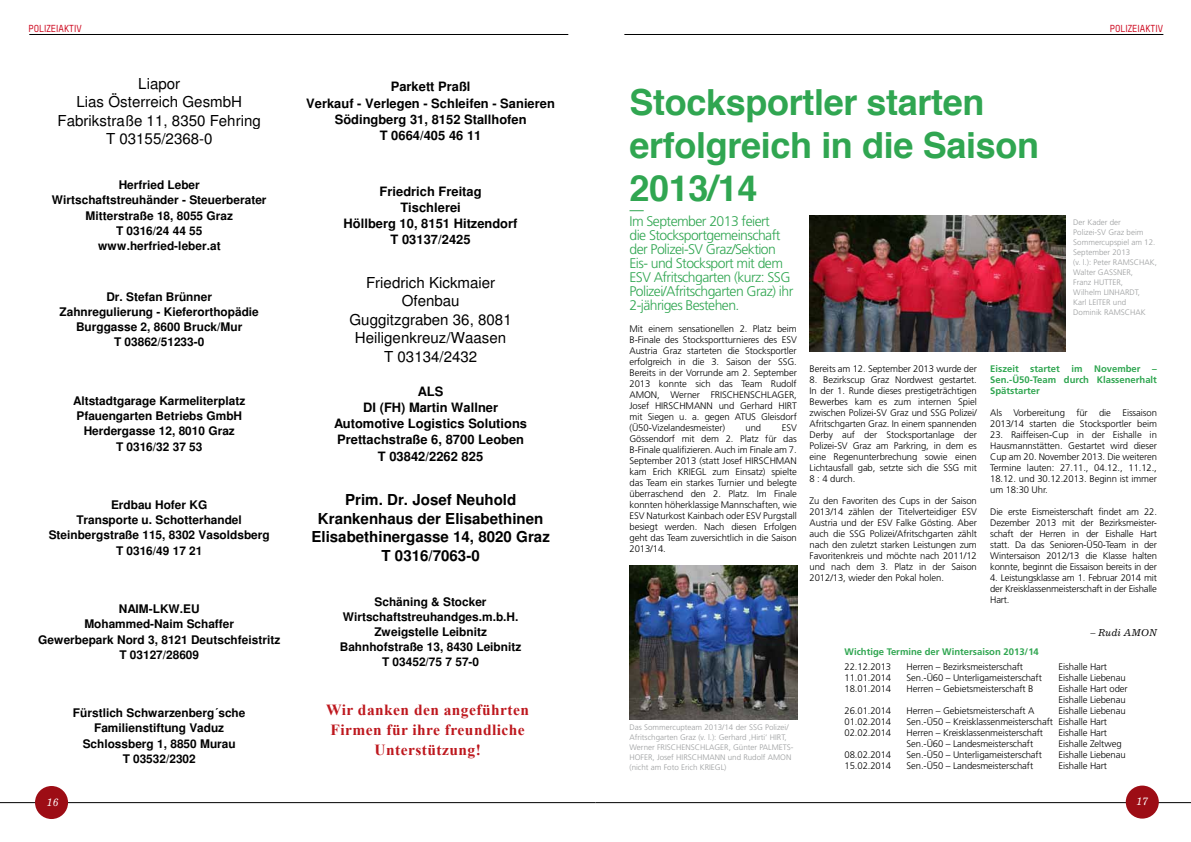
<style>
.page{position:relative;width:1191px;height:842px;background:#fff}
.page>*{position:absolute;margin:0;border:0;box-sizing:border-box;transform-origin:0 0}
.t1{font:700 36px/43.2px "Helvetica";letter-spacing:-.01em;color:#30a651}
.t2{font:700 15.4px/19.9px "Times New Roman";letter-spacing:.03em;color:#be181e;text-align:center}
.t3{font:15.1px/18.4px "Helvetica";color:#000;text-align:center}
.t4{font:700 15.1px/18.8px "Helvetica";color:#000;text-align:center}
.t5{font:300 14px/14px "Frutiger LT Std";letter-spacing:-.04em;color:#30a651}
.t6{font:700 12.9px/16.3px "Helvetica";color:#000;text-align:center}
.t7{font:700 11.9px/15.2px "Helvetica";color:#000;text-align:center}
.t8{font:italic 11px "Excelsior LT Std";color:#fff}
.t9{font:500 10px "TSTARPRO";color:#cd071e}
.t10{font:italic 10px "Excelsior LT Std";color:#000}
.t11{font:300 9.5px/11px "Frutiger LT Std";letter-spacing:-.01em;color:#000;text-align:justify}
.t12{font:700 9.5px/11px "Frutiger LT Std";color:#30a651;text-align:justify}
.t13{font:300 8px/10px "Frutiger LT Std";color:#9c9e9f}
</style>
<div class="page">
<hr style="left:595px;top:802px;width:596px;height:1px;background:#000">
<hr style="left:0;top:802px;width:595px;height:1px;background:#000">
<hr style="left:29px;top:34px;width:539px;height:1px;background:#000">
<hr style="left:624px;top:34px;width:539px;height:1px;background:#000">
<div style="left:35px;top:786px;width:33px;height:33px;background:#9d0d15;border-radius:50%"></div>
<div style="left:1125px;top:785px;width:33px;height:34px;background:#9d0d15;border-radius:50%"></div>
<svg style="left:629px;top:210px;width:14px;height:1px"></svg>
<img style="left:629px;top:565px;width:168px;height:155px">
<img style="left:809px;top:215px;width:256px;height:136px">
<p class="t9" style="left:29px;top:22px;width:55px">POLIZEIAKTIV</p>
<p class="t9" style="left:1109px;top:22px;width:55px">POLIZEIAKTIV</p>
<h3 class="t3" style="left:58px;top:74px;width:205px">Liapor<br>Lias Österreich GesmbH<br>Fabrikstraße 11, 8350 Fehring<br>T 03155/2368-0</h3>
<h3 class="t6" style="left:306px;top:80px;width:250px">Parkett Praßl<br>Verkauf - Verlegen - Schleifen - Sanieren<br>Södingberg 31, 8152 Stallhofen<br>T 0664/405 46 11</h3>
<p class="t7" style="left:52px;top:178px;width:216px">Herfried Leber<br>Wirtschaftstreuhänder - Steuerberater<br>Mitterstraße 18, 8055 Graz<br>T 0316/24 44 55<br>www.herfried-leber.at</p>
<h3 class="t6" style="left:343px;top:184px;width:175px">Friedrich Freitag<br>Tischlerei<br>Höllberg 10, 8151 Hitzendorf<br>T 03137/2425</h3>
<p class="t7" style="left:60px;top:290px;width:201px">Dr. Stefan Brünner<br>Zahnregulierung - Kieferorthopädie<br>Burggasse 2, 8600 Bruck/Mur<br>T 03862/51233-0</p>
<h3 class="t3" style="left:349px;top:273px;width:164px">Friedrich Kickmaier<br>Ofenbau<br>Guggitzgraben 36, 8081<br>Heiligenkreuz/Waasen<br>T 03134/2432</h3>
<p class="t7" style="left:73px;top:394px;width:174px">Altstadtgarage Karmeliterplatz<br>Pfauengarten Betriebs GmbH<br>Herdergasse 12, 8010 Graz<br>T 0316/32 37 53</p>
<h3 class="t6" style="left:334px;top:384px;width:194px">ALS<br>DI (FH) Martin Wallner<br>Automotive Logistics Solutions<br>Prettachstraße 6, 8700 Leoben<br>T 03842/2262 825</h3>
<p class="t7" style="left:49px;top:498px;width:222px">Erdbau Hofer KG<br>Transporte u. Schotterhandel<br>Steinbergstraße 115, 8302 Vasoldsberg<br>T 0316/49 17 21</p>
<h3 class="t4" style="left:311px;top:491px;width:240px">Prim. Dr. Josef Neuhold<br>Krankenhaus der Elisabethinen<br>Elisabethinergasse 14, 8020 Graz<br>T 0316/7063-0</h3>
<p class="t7" style="left:38px;top:602px;width:243px">NAIM-LKW.EU<br>Mohammed-Naim Schaffer<br>Gewerbepark Nord 3, 8121 Deutschfeistritz<br>T 03127/28609</p>
<p class="t7" style="left:340px;top:595px;width:183px">Schäning &amp; Stocker<br>Wirtschaftstreuhandges.m.b.H.<br>Zweigstelle Leibnitz<br>Bahnhofstraße 13, 8430 Leibnitz<br>T 03452/75 7 57-0</p>
<p class="t7" style="left:73px;top:706px;width:174px">Fürstlich Schwarzenberg´sche<br>Familienstiftung Vaduz<br>Schlossberg 1, 8850 Murau<br>T 03532/2302</p>
<h2 class="t2" style="left:326px;top:699px;width:204px">Wir danken den angeführten<br>Firmen für ihre freundliche<br>Unterstützung!</h2>
<h1 class="t1" style="left:629px;top:81px;width:411px">Stocksportler starten erfolgreich in die Saison<br>2013/14</h1>
<h3 class="t5" style="left:629px;top:214px;width:165px">Im September 2013 feiert<br>die Stocksportgemeinschaft der Polizei-SV Graz/Sektion<br>Eis- und Stocksport mit dem<br>ESV Afritschgarten (kurz: SSG<br>Polizei/Afritschgarten Graz) ihr<br>2-jähriges Bestehen.</h3>
<p class="t11" style="left:629px;top:323px;width:169px">Mit einem sensationellen 2. Platz beim B-Finale des Stocksportturnieres des ESV Austria Graz starteten die Stocksportler erfolgreich in die 3. Saison der SSG.<br>Bereits in der Vorrunde am 2. September 2013 konnte sich das Team Rudolf AMON, Werner FRISCHENSCHLAGER, Josef HIRSCHMANN und Gerhard HIRT mit Siegen u. a. gegen ATUS Gleisdorf (Ü50-Vizelandesmeister)</p>
<p class="t13" style="left:1073px;top:218px;width:85px">Der Kader der<br>Polizei-SV Graz beim<br>Sommercupspiel am 12.<br>September 2013<br>(v. l.): Peter RAMSCHAK,<br>Walter GASSNER,<br>Franz HUTTER,<br>Wilhelm LINHARDT,<br>Karl LEITER und<br>Dominik RAMSCHAK</p>
<p class="t12" style="left:990px;top:363px;width:168px">Eiszeit startet im November – Sen.-Ü50-Team durch Klassenerhalt Spätstarter</p>
<p class="t11" style="left:990px;top:407px;width:168px">Als Vorbereitung für die Eissaison<br>2013/14 starten die Stocksportler beim</p>
<p class="t11" style="left:990px;top:429px;width:168px">23. Raiffeisen-Cup in der Eishalle in Hausmannstätten. Gestartet wird dieser Cup am 20. November 2013. Die weiteren Termine lauten: 27.11., 04.12., 11.12., 18.12. und 30.12.2013. Beginn ist immer um 18:30 Uhr.</p>
<p class="t11" style="left:990px;top:506px;width:168px">Die erste Eismeisterschaft findet am 22.<br>Dezember 2013 mit der Bezirksmeister&shy;schaft der Herren in der Eishalle Hart statt. Da das Senioren-Ü50-Team in der Wintersaison 2012/13 die Klasse halten konnte, beginnt die Eissaison bereits in der</p>
<p class="t11" style="left:990px;top:572px;width:168px">4. Leistungsklasse am 1. Februar 2014 mit der Kreisklassenmeisterschaft in der Eishalle Hart.</p>
<p class="t10" style="left:1090px;top:627px;width:68px">– Rudi AMON</p>
<p class="t12" style="left:844px;top:646px;width:196px">Wichtige Termine der Wintersaison 2013/14</p>
<p class="t11" style="left:844px;top:662px;width:48px">22.12.2013</p>
<p class="t11" style="left:906px;top:662px;width:118px">Herren – Bezirksmeisterschaft</p>
<p class="t11" style="left:1058px;top:662px;width:50px">Eishalle Hart</p>
<p class="t11" style="left:844px;top:673px;width:48px">11.01.2014</p>
<p class="t11" style="left:906px;top:673px;width:137px">Sen.-Ü60 – Unterligameisterschaft</p>
<p class="t11" style="left:1058px;top:673px;width:69px">Eishalle Liebenau</p>
<p class="t11" style="left:844px;top:684px;width:48px">18.01.2014</p>
<p class="t11" style="left:906px;top:684px;width:128px">Herren – Gebietsmeisterschaft B</p>
<p class="t11" style="left:1058px;top:684px;width:71px">Eishalle Hart oder<br>Eishalle Liebenau</p>
<p class="t11" style="left:844px;top:706px;width:48px">26.01.2014</p>
<p class="t11" style="left:906px;top:706px;width:129px">Herren – Gebietsmeisterschaft A</p>
<p class="t11" style="left:1058px;top:706px;width:69px">Eishalle Liebenau</p>
<p class="t11" style="left:844px;top:717px;width:48px">01.02.2014</p>
<p class="t11" style="left:906px;top:717px;width:202px">Sen.-Ü50 – Kreisklassenmeisterschaft Eishalle Hart</p>
<p class="t11" style="left:844px;top:728px;width:48px">02.02.2014</p>
<p class="t11" style="left:906px;top:728px;width:138px">Herren – Kreisklassenmeisterschaft</p>
<p class="t11" style="left:1058px;top:728px;width:50px">Eishalle Hart</p>
<p class="t11" style="left:906px;top:739px;width:128px">Sen.-Ü60 – Landesmeisterschaft</p>
<p class="t11" style="left:1058px;top:739px;width:64px">Eishalle Zeltweg</p>
<p class="t11" style="left:844px;top:750px;width:48px">08.02.2014</p>
<p class="t11" style="left:906px;top:750px;width:137px">Sen.-Ü50 – Unterligameisterschaft</p>
<p class="t11" style="left:1058px;top:750px;width:69px">Eishalle Liebenau</p>
<p class="t11" style="left:844px;top:761px;width:48px">15.02.2014</p>
<p class="t11" style="left:906px;top:761px;width:128px">Sen.-Ü50 – Landesmeisterschaft</p>
<p class="t11" style="left:1058px;top:761px;width:50px">Eishalle Hart</p>
<p class="t11" style="left:809px;top:363px;width:169px">Bereits am 12. September 2013 wurde der</p>
<p class="t11" style="left:809px;top:374px;width:169px">8. Bezirkscup Graz Nordwest gestartet.<br>In der 1. Runde dieses prestigeträchtigen Bewerbes kam es zum internen Spiel zwischen Polizei-SV Graz und SSG Polizei/ Afritschgarten Graz. In einem spannenden Derby auf der Stocksportanlage der Polizei-SV Graz am Parkring, in dem es eine Regenunterbrechung sowie einen Lichtausfall gab, setzte sich die SSG mit 8 : 4 durch.</p>
<p class="t11" style="left:809px;top:495px;width:169px">Zu den Favoriten des Cups in der Saison 2013/14 zählen der Titelverteidiger ESV Austria und der ESV Falke Gösting. Aber auch die SSG Polizei/Afritschgarten zählt nach den zuletzt starken Leistungen zum Favoritenkreis und möchte nach 2011/12 und nach dem 3. Platz in der Saison 2012/13, wieder den Pokal holen.</p>
<p class="t11" style="left:745px;top:422px;width:17px">und</p>
<p class="t11" style="left:629px;top:422px;width:169px;text-indent:152px">ESV Gössendorf mit dem 2. Platz für das B-Finale qualifizieren. Auch im Finale am 7.<br>September 2013 (statt Josef HIRSCHMAN kam Erich KRIEGL zum Einsatz) spielte das Team ein starkes Turnier und belegte überraschend den 2. Platz. Im Finale konnten höherklassige Mannschaften, wie ESV Naturkost Kainbach oder ESV Purgstall besiegt werden. Nach diesen Erfolgen geht das Team zuversichtlich in die Saison 2013/14.</p>
<p class="t13" style="left:629px;top:723px;width:165px">Das Sommercupteam 2013/14 der SSG Polizei/ Afritschgarten Graz (v. l.): Gerhard ‚Hirti‘ HIRT, Werner FRISCHENSCHLAGER, Günter PALMETS-HOFER, Josef HIRSCHMANN und Rudolf AMON (nicht am Foto Erich KRIEGL)</p>
<p class="t8" style="left:46px;top:796px;width:14px">16</p>
<p class="t8" style="left:1136px;top:795px;width:14px">17</p>
</div>
